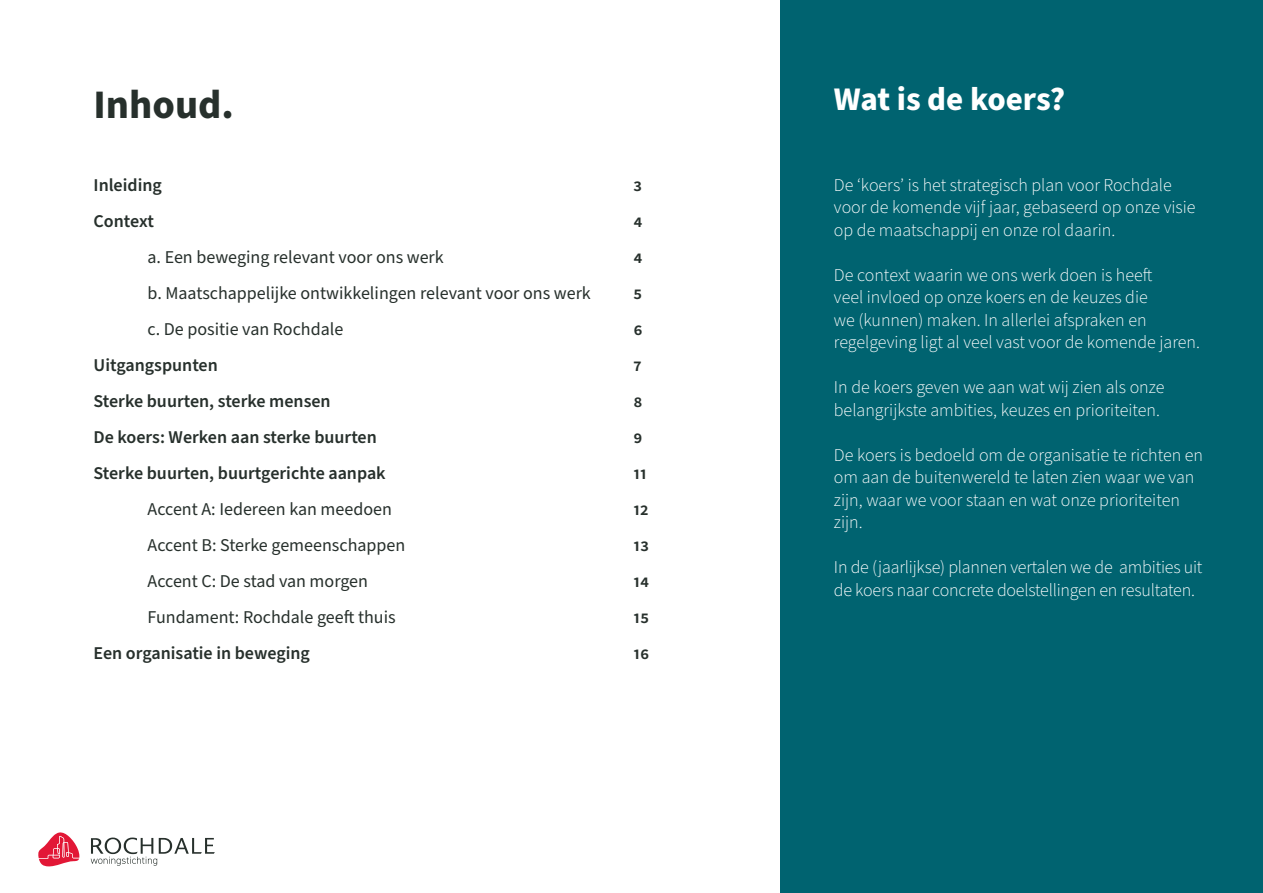
<style>
.page{position:relative;width:1263px;height:893px;background:#fff}
.page>*{position:absolute;margin:0;border:0;box-sizing:border-box;transform-origin:0 0}
.t1{font:700 40.5px "Source Sans Pro";color:#27302c}
.t2{font:700 33px "Source Sans Pro";letter-spacing:-.005em;color:#fff}
.t3{font:300 18px/22.5px "Source Sans Pro";color:#fff}
.t4{font:18px "Source Sans Pro";color:#27302c}
.t5{font:600 18px "Source Sans Pro";color:#27302c}
</style>
<div class="page">
<svg style="left:38px;top:832px;width:42px;height:34px"></svg>
<svg style="left:91px;top:837px;width:124px;height:29px"></svg>
<div style="left:780px;top:0;width:483px;height:893px;background:#006370"></div>
<p class="t1" style="left:94px;top:77px;width:142px">Inhoud.</p>
<p class="t5" style="left:94px;top:173px;width:70px">Inleiding</p>
<p class="t5" style="left:634px;top:173px;width:10px">3</p>
<p class="t5" style="left:94px;top:209px;width:62px">Context</p>
<p class="t5" style="left:634px;top:209px;width:11px">4</p>
<p class="t4" style="left:148px;top:245px;width:298px">a. Een beweging relevant voor ons werk</p>
<p class="t5" style="left:634px;top:245px;width:11px">4</p>
<p class="t4" style="left:148px;top:281px;width:445px">b. Maatschappelijke ontwikkelingen relevant voor ons werk</p>
<p class="t5" style="left:634px;top:281px;width:10px">5</p>
<p class="t4" style="left:148px;top:317px;width:197px">c. De positie van Rochdale</p>
<p class="t5" style="left:634px;top:317px;width:11px">6</p>
<p class="t5" style="left:94px;top:353px;width:126px">Uitgangspunten</p>
<p class="t5" style="left:634px;top:353px;width:10px">7</p>
<p class="t5" style="left:94px;top:389px;width:239px">Sterke buurten, sterke mensen</p>
<p class="t5" style="left:634px;top:389px;width:11px">8</p>
<p class="t5" style="left:94px;top:425px;width:285px">De koers: Werken aan sterke buurten</p>
<p class="t5" style="left:634px;top:425px;width:10px">9</p>
<p class="t5" style="left:94px;top:461px;width:294px">Sterke buurten, buurtgerichte aanpak</p>
<p class="t5" style="left:634px;top:461px;width:15px">11</p>
<p class="t4" style="left:148px;top:497px;width:246px">Accent A: Iedereen kan meedoen</p>
<p class="t5" style="left:634px;top:497px;width:17px">12</p>
<p class="t4" style="left:148px;top:533px;width:259px">Accent B: Sterke gemeenschappen</p>
<p class="t5" style="left:634px;top:533px;width:17px">13</p>
<p class="t4" style="left:148px;top:569px;width:222px">Accent C: De stad van morgen</p>
<p class="t5" style="left:634px;top:569px;width:17px">14</p>
<p class="t4" style="left:148px;top:605px;width:250px">Fundament: Rochdale geeft thuis</p>
<p class="t5" style="left:634px;top:605px;width:17px">15</p>
<p class="t5" style="left:94px;top:641px;width:218px">Een organisatie in beweging</p>
<p class="t5" style="left:634px;top:641px;width:17px">16</p>
<p class="t2" style="left:834px;top:77px;width:233px">Wat is de koers?</p>
<p class="t3" style="left:834px;top:174px;width:363px">De ‘koers’ is het strategisch plan voor Rochdale voor de komende vijf jaar, gebaseerd op onze visie op de maatschappij en onze rol daarin.</p>
<p class="t3" style="left:834px;top:264px;width:320px">De context waarin we ons werk doen is heeft</p>
<p class="t3" style="left:834px;top:286px;width:315px">veel invloed op onze koers en de keuzes die</p>
<p class="t3" style="left:834px;top:309px;width:314px">we (kunnen) maken. In allerlei afspraken en</p>
<p class="t3" style="left:834px;top:331px;width:368px">regelgeving ligt al veel vast voor de komende jaren.</p>
<p class="t3" style="left:834px;top:376px;width:332px">In de koers geven we aan wat wij zien als onze</p>
<p class="t3" style="left:834px;top:399px;width:328px">belangrijkste ambities, keuzes en prioriteiten.</p>
<p class="t3" style="left:834px;top:444px;width:371px">De koers is bedoeld om de organisatie te richten en om aan de buitenwereld te laten zien waar we van zijn, waar we voor staan en wat onze prioriteiten zijn.</p>
<p class="t3" style="left:834px;top:556px;width:370px">In de (jaarlijkse) plannen vertalen we de ambities uit de koers naar concrete doelstellingen en resultaten.</p>
</div>
